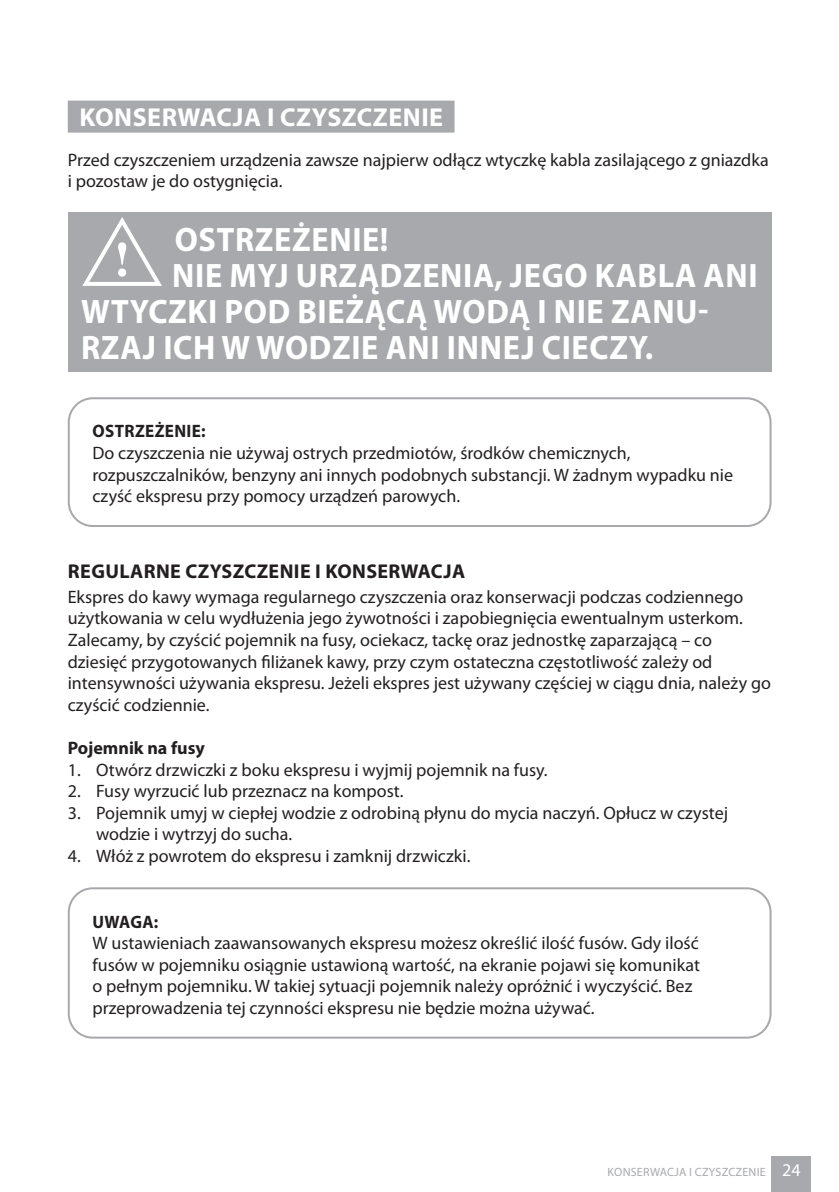
<style>
.page{position:relative;width:839px;height:1192px;background:#fff}
.page>*{position:absolute;margin:0;border:0;box-sizing:border-box;transform-origin:0 0}
.t1{font:700 34px "Myriad Pro";letter-spacing:.02em;color:#fff;scale:.95 1}
.t2{font:700 26px "Myriad Pro";letter-spacing:.02em;color:#fff}
.t3{font:700 20px "Myriad Pro";letter-spacing:.02em;color:#231f20}
.t4{font:18px/21.6px "Myriad Pro";color:#231f20}
.t5{font:700 18px "Myriad Pro";color:#231f20}
.t6{font:700 18px "Myriad Pro";letter-spacing:.02em;color:#231f20;scale:.95 1}
.t7{font:700 18px "Myriad Pro";color:#231f20;scale:.95 1}
.t8{font:12px "Myriad Pro";letter-spacing:.02em;color:#a8a9ad}
.s1{font-size:18px;color:#fff}
</style>
<div class="page">
<div style="left:771px;top:1156px;width:39px;height:35px;background:#a8a9ad"></div>
<div style="left:68px;top:101px;width:386px;height:32px;background:#a8a9ad"></div>
<div style="left:68px;top:212px;width:703px;height:160px;background:#a8a9ad"></div>
<svg style="left:82px;top:217px;width:80px;height:69px"></svg>
<div style="left:68px;top:397px;width:703px;height:130px;border:2px solid #a8a9ad;border-radius:24px"></div>
<div style="left:68px;top:887px;width:703px;height:151px;border:2px solid #a8a9ad;border-radius:24px"></div>
<h2 class="t2" style="left:79px;top:100px;width:365px">KONSERWACJA I CZYSZCZENIE</h2>
<p class="t4" style="left:68px;top:148px;width:702px">Przed czyszczeniem urządzenia zawsze najpierw odłącz wtyczkę kabla zasilającego z gniazdka i pozostaw je do ostygnięcia.</p>
<h1 class="t1" style="left:175px;top:217px;width:226px">OSTRZEŻENIE!</h1>
<h1 class="t1" style="left:172px;top:253px;width:617px">NIE MYJ URZĄDZENIA, JEGO KABLA ANI</h1>
<h1 class="t1" style="left:81px;top:289px;width:661px">WTYCZKI POD BIEŻĄCĄ WODĄ I NIE ZANU-</h1>
<h1 class="t1" style="left:81px;top:325px;width:603px">RZAJ ICH W WODZIE ANI INNEJ CIECZY.</h1>
<p class="t6" style="left:93px;top:419px;width:120px">OSTRZEŻENIE:</p>
<p class="t4" style="left:92px;top:442px;width:641px">Do czyszczenia nie używaj ostrych przedmiotów, środków chemicznych, rozpuszczalników, benzyny ani innych podobnych substancji. W żadnym wypadku nie czyść ekspresu przy pomocy urządzeń parowych.</p>
<p class="t3" style="left:68px;top:558px;width:398px">REGULARNE CZYSZCZENIE I KONSERWACJA</p>
<p class="t4" style="left:68px;top:585px;width:704px">Ekspres do kawy wymaga regularnego czyszczenia oraz konserwacji podczas codziennego użytkowania w celu wydłużenia jego żywotności i zapobiegnięcia ewentualnym usterkom.<br>Zalecamy, by czyścić pojemnik na fusy, ociekacz, tackę oraz jednostkę zaparzającą – co dziesięć przygotowanych filiżanek kawy, przy czym ostateczna częstotliwość zależy od intensywności używania ekspresu. Jeżeli ekspres jest używany częściej w ciągu dnia, należy go czyścić codziennie.</p>
<p class="t5" style="left:68px;top:736px;width:139px">Pojemnik na fusy</p>
<p class="t4" style="left:68px;top:758px;width:481px">1. Otwórz drzwiczki z boku ekspresu i wyjmij pojemnik na fusy.</p>
<p class="t4" style="left:68px;top:780px;width:337px">2. Fusy wyrzucić lub przeznacz na kompost.</p>
<p class="t4" style="left:96px;top:801px;width:633px;text-indent:-28px">3. Pojemnik umyj w ciepłej wodzie z odrobiną płynu do mycia naczyń. Opłucz w czystej wodzie i wytrzyj do sucha.</p>
<p class="t4" style="left:68px;top:845px;width:404px">4. Włóż z powrotem do ekspresu i zamknij drzwiczki.</p>
<p class="t7" style="left:93px;top:909px;width:71px">UWAGA:</p>
<p class="t4" style="left:92px;top:931px;width:608px">W ustawieniach zaawansowanych ekspresu możesz określić ilość fusów. Gdy ilość fusów w pojemniku osiągnie ustawioną wartość, na ekranie pojawi się komunikat o pełnym pojemniku. W takiej sytuacji pojemnik należy opróżnić i wyczyścić. Bez przeprowadzenia tej czynności ekspresu nie będzie można używać.</p>
<p class="t8" style="left:607px;top:1163px;width:194px">KONSERWACJA I CZYSZCZENIE <span class="s1">24</span></p>
</div>
